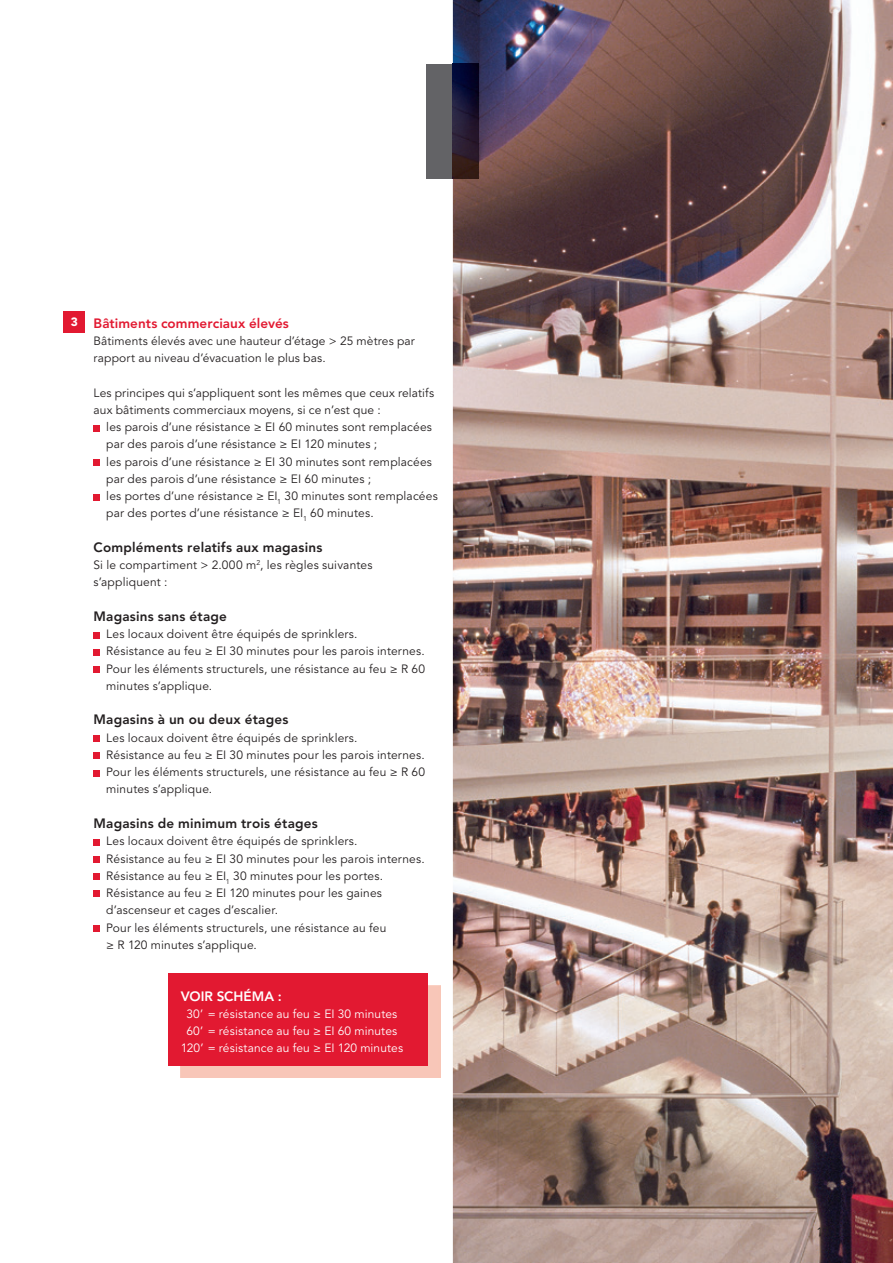
<style>
.page{position:relative;width:893px;height:1263px;background:#fff}
.page>*{position:absolute;margin:0;border:0;box-sizing:border-box;transform-origin:0 0}
.t1{font:800 13.5px "Avenir LT Pro";letter-spacing:.015em;color:#231f20}
.t2{font:800 13.5px "Avenir LT Pro";letter-spacing:.005em;color:#e21931}
.t3{font:800 13.5px "Avenir LT Pro";color:#fff}
.t4{font:12px/17.2px "Avenir LT Pro";letter-spacing:.015em;color:#231f20}
.t5{font:12px/17.2px "Avenir LT Pro";letter-spacing:.01em;color:#fff;text-align:center}
.s1{font-weight:900;font-size:12px;color:#fff}
</style>
<div class="page">
<img style="left:453px;top:0;width:440px;height:1263px">
<div style="left:64px;top:311px;width:21px;height:21px;background:#e21931"></div>
<svg style="left:94px;top:425px;width:6px;height:6px"></svg>
<div style="left:94px;top:459px;width:6px;height:7px;background:#e21931"></div>
<svg style="left:94px;top:494px;width:6px;height:6px"></svg>
<svg style="left:94px;top:632px;width:6px;height:6px"></svg>
<svg style="left:94px;top:649px;width:6px;height:6px"></svg>
<div style="left:94px;top:666px;width:6px;height:7px;background:#e21931"></div>
<div style="left:94px;top:735px;width:6px;height:7px;background:#e21931"></div>
<svg style="left:94px;top:753px;width:6px;height:6px"></svg>
<svg style="left:94px;top:770px;width:6px;height:6px"></svg>
<svg style="left:94px;top:839px;width:6px;height:6px"></svg>
<svg style="left:94px;top:856px;width:6px;height:6px"></svg>
<div style="left:94px;top:873px;width:6px;height:7px;background:#e21931"></div>
<svg style="left:94px;top:891px;width:6px;height:6px"></svg>
<svg style="left:94px;top:925px;width:6px;height:6px"></svg>
<div style="left:427px;top:64px;width:26px;height:115px;background:#636366"></div>
<img style="left:453px;top:64px;width:26px;height:115px">
<img style="left:181px;top:986px;width:259px;height:92px">
<div style="left:168px;top:973px;width:259px;height:92px;background:#e21931"></div>
<p class="t2" style="left:71px;top:315px;width:219px"><span class="s1">3</span> Bâtiments commerciaux élevés</p>
<p class="t4" style="left:94px;top:332px;width:323px">Bâtiments élevés avec une hauteur d’étage &gt; 25 mètres par rapport au niveau d’évacuation le plus bas.</p>
<p class="t4" style="left:94px;top:384px;width:342px">Les principes qui s’appliquent sont les mêmes que ceux relatifs aux bâtiments commerciaux moyens, si ce n’est que :</p>
<p class="t4" style="left:106px;top:419px;width:333px">les parois d’une résistance ≥ EI 60 minutes sont remplacées par des parois d’une résistance ≥ EI 120 minutes ;<br>les parois d’une résistance ≥ EI 30 minutes sont remplacées par des parois d’une résistance ≥ EI 60 minutes ;<br>les portes d’une résistance ≥ EI<sub>1</sub> 30 minutes sont remplacées par des portes d’une résistance ≥ EI<sub>1</sub> 60 minutes.</p>
<p class="t1" style="left:94px;top:539px;width:230px">Compléments relatifs aux magasins</p>
<p class="t4" style="left:94px;top:557px;width:281px">Si le compartiment &gt; 2.000 m<sup>2</sup>, les règles suivantes s’appliquent :</p>
<p class="t1" style="left:94px;top:608px;width:135px">Magasins sans étage</p>
<p class="t4" style="left:106px;top:626px;width:320px">Les locaux doivent être équipés de sprinklers.<br>Résistance au feu ≥ EI 30 minutes pour les parois internes.<br>Pour les éléments structurels, une résistance au feu ≥ R 60 minutes s’applique.</p>
<p class="t1" style="left:94px;top:712px;width:196px">Magasins à un ou deux étages</p>
<p class="t4" style="left:106px;top:729px;width:320px">Les locaux doivent être équipés de sprinklers.<br>Résistance au feu ≥ EI 30 minutes pour les parois internes.<br>Pour les éléments structurels, une résistance au feu ≥ R 60 minutes s’applique.</p>
<p class="t1" style="left:94px;top:815px;width:226px">Magasins de minimum trois étages</p>
<p class="t4" style="left:106px;top:833px;width:320px">Les locaux doivent être équipés de sprinklers.<br>Résistance au feu ≥ EI 30 minutes pour les parois internes.<br>Résistance au feu ≥ EI<sub>1</sub> 30 minutes pour les portes.<br>Résistance au feu ≥ EI 120 minutes pour les gaines d’ascenseur et cages d’escalier.<br>Pour les éléments structurels, une résistance au feu<br>≥ R 120 minutes s’applique.</p>
<p class="t3" style="left:181px;top:988px;width:103px">VOIR SCHÉMA :</p>
<p class="t5" style="left:181px;top:1005px;width:224px">30’ = résistance au feu ≥ EI 30 minutes<br>60’ = résistance au feu ≥ EI 60 minutes<br>120’ = résistance au feu ≥ EI 120 minutes</p>
<p class="t4" style="left:816px;top:1223px;width:14px">19</p>
</div>
